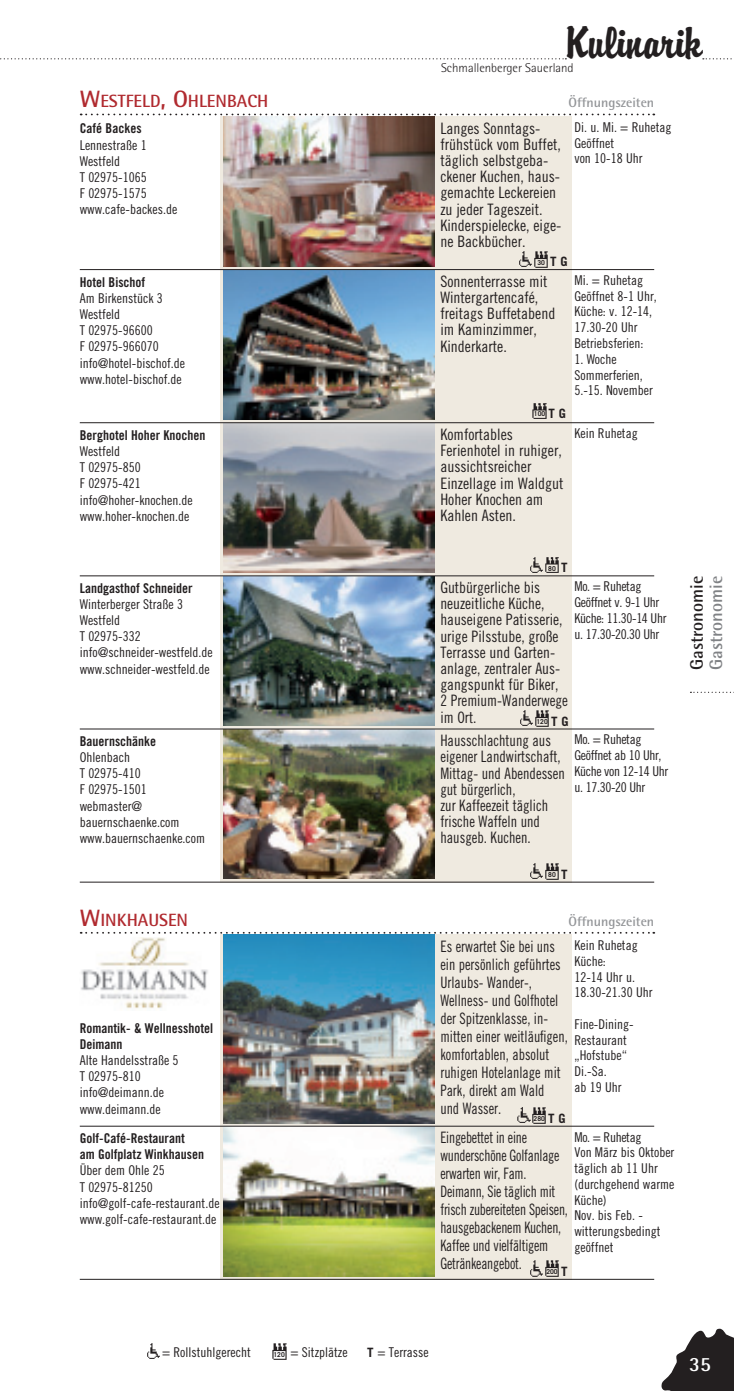
<style>
.page{position:relative;width:734px;height:1391px;background:#fff}
.page>*{position:absolute;margin:0;border:0;box-sizing:border-box;transform-origin:0 0}
.t1{font:40.05px "Brody";color:#231f20}
.t2{font:700 20.25px "Rotis Semi Sans";color:#fff}
.t3{font:700 18px "Rotis Semi Sans";color:#231f20}
.t4{font:700 18px "Rotis Semi Sans";color:#808285}
.t5{font:700 17.78px "Rotis Semi Sans";color:#b02a2f}
.t6{font:15.75px/16.2px "Trade Gothic Cond Eighteen";color:#231f20}
.t7{font:15.75px/18px "Trade Gothic Cond Eighteen";color:#231f20;scale:.9 1}
.t8{font:15.75px/18px "Trade Gothic Cond Eighteen";color:#231f20;scale:.87 1}
.t9{font:15.75px/16.2px "Trade Gothic Cond Eighteen";color:#231f20;scale:.92 1}
.t10{font:13.5px/16.2px "Trade Gothic Cond Eighteen";color:#231f20}
.t11{font:13.5px/16.2px "Trade Gothic Bold Cond Twenty";color:#231f20}
.t12{font:13.5px/15.8px "Trade Gothic Cond Eighteen";letter-spacing:-.025em;color:#231f20}
.t13{font:700 13.5px "Rotis Semi Sans";color:#939598}
.t14{font:300 12.83px "Rotis Semi Sans";color:#231f20}
.t15{font:700 6.75px "Trade Gothic";color:#231f20}
.s1{font-size:23.62px}
.s2{font-size:12.83px}
.s3{font-family:"Trade Gothic";font-weight:700;font-size:6.75px}
.s4{font-family:"Trade Gothic";font-weight:700;font-size:12.83px}
</style>
<div class="page">
<div style="left:220px;top:729px;width:351px;height:153px;background:#efeae0"></div>
<img style="left:223px;top:729px;width:211px;height:150px">
<hr style="left:80px;top:881px;width:574px;height:1px;background:#231f20">
<img style="left:530px;top:863px;width:29px;height:17px">
<div style="left:220px;top:576px;width:351px;height:153px;background:#efeae0"></div>
<img style="left:223px;top:576px;width:211px;height:149px">
<hr style="left:80px;top:728px;width:574px;height:1px;background:#231f20">
<div style="left:220px;top:423px;width:351px;height:153px;background:#efeae0"></div>
<img style="left:223px;top:423px;width:211px;height:149px">
<hr style="left:80px;top:575px;width:574px;height:1px;background:#231f20">
<img style="left:530px;top:557px;width:29px;height:16px">
<div style="left:220px;top:269px;width:351px;height:154px;background:#efeae0"></div>
<img style="left:223px;top:270px;width:211px;height:149px">
<hr style="left:80px;top:422px;width:574px;height:1px;background:#231f20">
<div style="left:220px;top:116px;width:351px;height:153px;background:#efeae0"></div>
<img style="left:223px;top:116px;width:211px;height:150px">
<hr style="left:80px;top:269px;width:574px;height:1px;background:#231f20">
<svg style="left:81px;top:114px;width:573px;height:1px"></svg>
<div style="left:220px;top:1126px;width:351px;height:153px;background:#efeae0"></div>
<img style="left:223px;top:1126px;width:211px;height:150px">
<hr style="left:80px;top:1278px;width:574px;height:1px;background:#231f20">
<img style="left:530px;top:1260px;width:29px;height:17px">
<div style="left:220px;top:934px;width:351px;height:192px;background:#efeae0"></div>
<img style="left:223px;top:934px;width:211px;height:189px">
<hr style="left:80px;top:1125px;width:574px;height:1px;background:#231f20">
<img style="left:517px;top:1107px;width:29px;height:17px">
<svg style="left:81px;top:932px;width:573px;height:1px"></svg>
<img style="left:81px;top:937px;width:127px;height:72px">
<img style="left:272px;top:1343px;width:15px;height:17px">
<img style="left:147px;top:1343px;width:13px;height:16px">
<svg style="left:661px;top:1328px;width:72px;height:62px"></svg>
<img style="left:519px;top:251px;width:29px;height:17px">
<img style="left:520px;top:710px;width:29px;height:17px">
<svg style="left:690px;top:691px;width:44px;height:2px"></svg>
<svg style="left:0;top:58px;width:566px;height:1px"></svg>
<svg style="left:702px;top:58px;width:30px;height:1px"></svg>
<img style="left:532px;top:403px;width:15px;height:16px">
<h1 class="t1" style="left:565px;top:18px;width:138px">Kulinarik</h1>
<p class="t14" style="left:441px;top:60px;width:134px">Schmallenberger Sauerland</p>
<h3 class="t5" style="left:80px;top:90px;width:190px"><span class="s1">W</span>ESTFELD<span class="s1">, O</span>HLENBACH</h3>
<p class="t13" style="left:568px;top:94px;width:87px">Öffnungszeiten</p>
<p class="t11" style="left:80px;top:120px;width:63px">Café Backes</p>
<p class="t10" style="left:80px;top:137px;width:99px">Lennestraße 1<br>Westfeld<br>T 02975-1065<br>F 02975-1575 www.cafe-backes.de</p>
<p class="t11" style="left:80px;top:273px;width:67px">Hotel Bischof</p>
<p class="t10" style="left:80px;top:290px;width:107px">Am Birkenstück 3<br>Westfeld<br>T 02975-96600<br>F 02975-966070 info@hotel-bischof.de www.hotel-bischof.de</p>
<p class="t6" style="left:440px;top:120px;width:123px">Langes Sonntags&shy;frühstück vom Buffet, täglich selbstgeba&shy;ckener Kuchen, haus&shy;gemachte Leckereien zu jeder Tageszeit.<br>Kinderspielecke, eige&shy;ne Backbücher.</p>
<p class="t10" style="left:574px;top:119px;width:98px">Di. u. Mi. = Ruhetag<br>Geöffnet<br>von 10-18 Uhr</p>
<p class="t15" style="left:537px;top:258px;width:32px">30 <span class="s2">T G</span></p>
<p class="t6" style="left:440px;top:273px;width:116px">Sonnenterrasse mit<br>Wintergartencafé, freitags Buffetabend im Kaminzimmer,<br>Kinderkarte.</p>
<p class="t15" style="left:534px;top:410px;width:34px">100 <span class="s2">T G</span></p>
<p class="t10" style="left:574px;top:272px;width:84px">Mi. = Ruhetag<br>Geöffnet 8-1 Uhr,<br>Küche: v. 12-14,<br>17.30-20 Uhr<br>Betriebsferien:</p>
<p class="t10" style="left:574px;top:351px;width:80px">1. Woche<br>Sommerferien,<br>5.-15. November</p>
<p class="t6" style="left:440px;top:426px;width:125px">Komfortables<br>Ferienhotel in ruhiger, aussichtsreicher<br>Einzellage im Waldgut<br>Hoher Knochen am<br>Kahlen Asten.</p>
<p class="t11" style="left:80px;top:426px;width:127px">Berghotel Hoher Knochen</p>
<p class="t10" style="left:574px;top:425px;width:65px">Kein Ruhetag</p>
<p class="t10" style="left:80px;top:443px;width:114px">Westfeld<br>T 02975-850<br>F 02975-421 info@hoher-knochen.de www.hoher-knochen.de</p>
<p class="t11" style="left:80px;top:579px;width:114px">Landgasthof Schneider</p>
<p class="t10" style="left:80px;top:595px;width:135px">Winterberger Straße 3<br>Westfeld<br>T 02975-332 info@schneider-westfeld.de www.schneider-westfeld.de</p>
<p class="t11" style="left:80px;top:732px;width:78px">Bauernschänke</p>
<p class="t10" style="left:80px;top:749px;width:127px">Ohlenbach<br>T 02975-410<br>F 02975-1501 webmaster@ bauernschaenke.com www.bauernschaenke.com</p>
<p class="t15" style="left:548px;top:564px;width:21px">80 <span class="s2">T</span></p>
<p class="t6" style="left:440px;top:579px;width:129px">Gutbürgerliche bis neuzeitliche Küche, hauseigene Patisserie, urige Pilsstube, große<br>Terrasse und Garten&shy;anlage, zentraler Aus&shy;gangspunkt für Biker,<br>2 Premium-Wanderwege im Ort.</p>
<p class="t12" style="left:574px;top:578px;width:93px">Mo. = Ruhetag<br>Geöffnet v. 9-1 Uhr<br>Küche: 11.30-14 Uhr u. 17.30-20.30 Uhr</p>
<p class="t15" style="left:536px;top:717px;width:34px">120 <span class="s2">T G</span></p>
<p class="t12" style="left:574px;top:731px;width:95px">Mo. = Ruhetag<br>Geöffnet ab 10 Uhr,<br>Küche von 12-14 Uhr u. 17.30-20 Uhr</p>
<p class="t9" style="left:440px;top:732px;width:137px">Hausschlachtung aus eigener Landwirtschaft,<br>Mittag- und Abendessen gut bürgerlich,<br>zur Kaffeezeit täglich frische Waffeln und hausgeb. Kuchen.</p>
<p class="t15" style="left:548px;top:870px;width:21px">80 <span class="s2">T</span></p>
<h3 class="t5" style="left:80px;top:908px;width:110px"><span class="s1">W</span>INKHAUSEN</h3>
<p class="t13" style="left:568px;top:912px;width:87px">Öffnungszeiten</p>
<p class="t11" style="left:80px;top:1019px;width:135px">Romantik- &amp; Wellnesshotel<br>Deimann</p>
<p class="t10" style="left:80px;top:1051px;width:100px">Alte Handelsstraße 5<br>T 02975-810 info@deimann.de www.deimann.de</p>
<p class="t11" style="left:80px;top:1129px;width:126px">Golf-Café-Restaurant<br>am Golfplatz Winkhausen</p>
<p class="t10" style="left:80px;top:1162px;width:141px">Über dem Ohle 25<br>T 02975-81250 info@golf-cafe-restaurant.de www.golf-cafe-restaurant.de</p>
<p class="t7" style="left:440px;top:937px;width:143px">Es erwartet Sie bei uns ein persönlich geführtes<br>Urlaubs- Wander-,<br>Wellness- und Golfhotel der Spitzenklasse, in&shy;mitten einer weitläufigen, komfortablen, absolut ruhigen Hotelanlage mit<br>Park, direkt am Wald<br>und Wasser.</p>
<p class="t15" style="left:533px;top:1114px;width:34px">280 <span class="s2">T G</span></p>
<p class="t10" style="left:574px;top:937px;width:80px">Kein Ruhetag<br>Küche:<br>12-14 Uhr u.<br>18.30-21.30 Uhr</p>
<p class="t10" style="left:574px;top:1016px;width:61px">Fine-Dining-<br>Restaurant „Hofstube“<br>Di.-Sa.<br>ab 19 Uhr</p>
<p class="t10" style="left:574px;top:1128px;width:102px">Mo. = Ruhetag<br>Von März bis Oktober täglich ab 11 Uhr (durchgehend warme<br>Küche)<br>Nov. bis Feb. - witterungsbedingt geöffnet</p>
<p class="t8" style="left:440px;top:1128px;width:148px">Eingebettet in eine wunderschöne Golfanlage erwarten wir, Fam.<br>Deimann, Sie täglich mit frisch zubereiteten Speisen, hausgebackenem Kuchen,<br>Kaffee und vielfältigem<br>Getränkeangebot.</p>
<p class="t15" style="left:546px;top:1267px;width:23px">200 <span class="s2">T</span></p>
<h3 class="t3" style="left:685px;top:670px;width:96px;rotate:-90deg">Gastronomie</h3>
<h3 class="t4" style="left:704px;top:670px;width:96px;rotate:-90deg">Gastronomie</h3>
<p class="t10" style="left:162px;top:1344px;width:90px">= Rollstuhlgerecht</p>
<p class="t10" style="left:273px;top:1344px;width:76px"><span class="s3">120</span> = Sitzplätze</p>
<p class="t10" style="left:367px;top:1344px;width:63px"><span class="s4">T</span> = Terrasse</p>
<h2 class="t2" style="left:689px;top:1351px;width:23px">35</h2>
</div>
